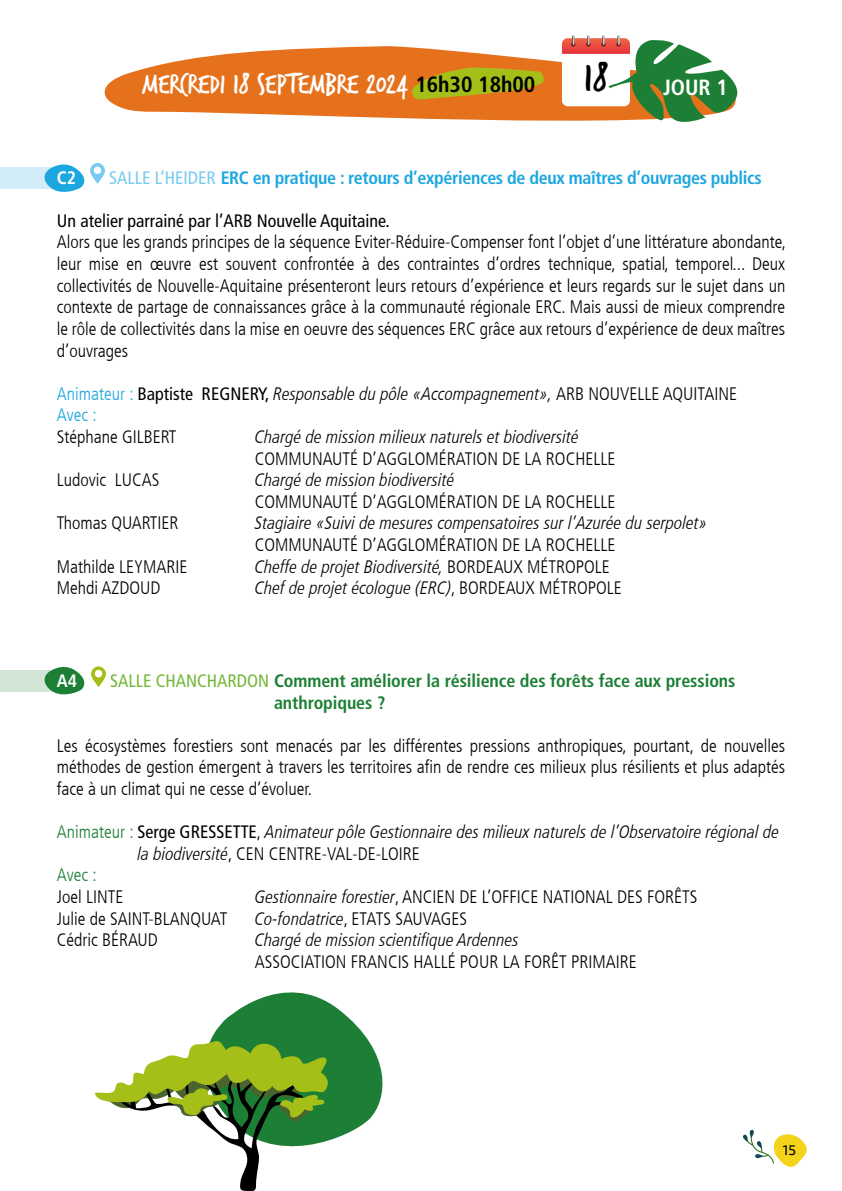
<style>
.page{position:relative;width:842px;height:1191px;background:#fff}
.page>*{position:absolute;margin:0;border:0;box-sizing:border-box;transform-origin:0 0}
.t1{font:42.4px "Trash Hand";color:#000}
.t2{font:30px "Trash Hand";color:#fff}
.t3{font:700 condensed 22px "Frutiger LT Com";color:#fff}
.t4{font:300 condensed 18px/21.6px "Frutiger LT Com";color:#000;text-align:justify}
.t5{font:italic 300 condensed 18px/21.6px "Frutiger LT Com";color:#000}
.t6{font:700 condensed 18px/21.6px "Frutiger LT Com";letter-spacing:-.005em;color:#1d7f35}
.t7{font:700 condensed 18px "Frutiger LT Com";letter-spacing:-.02em;color:#1da7e0}
.t8{font:condensed 18px "Frutiger LT Com";color:#000}
.t9{font:300 condensed 18px "Frutiger LT Com";color:#1d7f35}
.t10{font:700 condensed 18px "Frutiger LT Com";color:#fff}
.t11{font:14px "Exo 2";color:#000}
.s1{font-family:"Frutiger LT Com";font-weight:700;font-stretch:condensed;font-size:22px;color:#000}
.s2{font-weight:400;color:#75cbf2}
.s3{font-style:normal;color:#1da7e0}
.s4{font-weight:400;font-style:normal}
.s5{font-style:normal}
.s6{font-weight:400;color:#73b738}
.s7{font-style:normal;color:#1d7f35}
.s8{font-style:italic}
</style>
<div class="page">
<svg style="left:743px;top:1129px;width:64px;height:38px"></svg>
<svg style="left:104px;top:46px;width:458px;height:75px;fill:#e6711c"></svg>
<svg style="left:562px;top:35px;width:176px;height:87px"></svg>
<div style="left:0;top:167px;width:64px;height:22px;background:#d2edf9"></div>
<svg style="left:44px;top:163px;width:61px;height:29px"></svg>
<svg style="left:212px;top:992px;width:171px;height:148px;fill:#1d7f35"></svg>
<svg style="left:95px;top:1037px;width:235px;height:154px"></svg>
<div style="left:0;top:670px;width:64px;height:21px;background:#d2e6d7"></div>
<svg style="left:39px;top:666px;width:67px;height:29px"></svg>
<svg style="left:411px;top:66px;width:134px;height:35px;background:#bea019"></svg>
<h2 class="t2" style="left:142px;top:69px;width:395px">MERCREDI 18 SEPTEMBRE 2024 <span class="s1">16h30 18h00</span></h2>
<h1 class="t1" style="left:584px;top:57px;width:26px">18</h1>
<p class="t3" style="left:663px;top:74px;width:66px">JOUR 1</p>
<p class="t10" style="left:57px;top:167px;width:21px">C2</p>
<p class="t7" style="left:109px;top:167px;width:654px"><span class="s2">SALLE L’HEIDER</span> ERC en pratique : retours d’expériences de deux maîtres d’ouvrages publics</p>
<p class="t8" style="left:57px;top:210px;width:335px">Un atelier parrainé par l’ARB Nouvelle Aquitaine.</p>
<p class="t4" style="left:57px;top:232px;width:731px">Alors que les grands principes de la séquence Eviter-Réduire-Compenser font l’objet d’une littérature abondante, leur mise en œuvre est souvent confrontée à des contraintes d’ordres technique, spatial, temporel... Deux collectivités de Nouvelle-Aquitaine présenteront leurs retours d’expérience et leurs regards sur le sujet dans un contexte de partage de connaissances grâce à la communauté régionale ERC. Mais aussi de mieux comprendre le rôle de collectivités dans la mise en oeuvre des séquences ERC grâce aux retours d’expérience de deux maîtres d’ouvrages</p>
<p class="t5" style="left:57px;top:383px;width:682px"><span class="s3">Animateur :</span> <span class="s4">Baptiste REGNERY,</span> Responsable du pôle «Accompagnement», <span class="s5">ARB NOUVELLE AQUITAINE<br></span><span class="s3">Avec :</span></p>
<p class="t4" style="left:57px;top:426px;width:121px">Stéphane GILBERT</p>
<p class="t5" style="left:255px;top:426px;width:326px">Chargé de mission milieux naturels et biodiversité</p>
<p class="t4" style="left:255px;top:448px;width:362px">COMMUNAUTÉ D’AGGLOMÉRATION DE LA ROCHELLE</p>
<p class="t4" style="left:57px;top:469px;width:104px">Ludovic LUCAS</p>
<p class="t5" style="left:255px;top:469px;width:201px">Chargé de mission biodiversité</p>
<p class="t4" style="left:255px;top:491px;width:362px">COMMUNAUTÉ D’AGGLOMÉRATION DE LA ROCHELLE</p>
<p class="t4" style="left:57px;top:512px;width:123px">Thomas QUARTIER</p>
<p class="t5" style="left:255px;top:512px;width:454px">Stagiaire «Suivi de mesures compensatoires sur l’Azurée du serpolet»</p>
<p class="t4" style="left:255px;top:534px;width:362px">COMMUNAUTÉ D’AGGLOMÉRATION DE LA ROCHELLE</p>
<p class="t4" style="left:57px;top:556px;width:132px">Mathilde LEYMARIE</p>
<p class="t5" style="left:255px;top:556px;width:357px">Cheffe de projet Biodiversité, <span class="s5">BORDEAUX MÉTROPOLE</span></p>
<p class="t4" style="left:57px;top:577px;width:105px">Mehdi AZDOUD</p>
<p class="t5" style="left:255px;top:577px;width:369px">Chef de projet écologue (ERC)<span class="s5">, BORDEAUX MÉTROPOLE</span></p>
<p class="t10" style="left:57px;top:670px;width:22px">A4</p>
<p class="t6" style="left:274px;top:670px;width:463px;text-indent:-164px"><span class="s6">SALLE CHANCHARDON</span> Comment améliorer la résilience des forêts face aux pressions anthropiques ?</p>
<p class="t4" style="left:57px;top:735px;width:730px">Les écosystèmes forestiers sont menacés par les différentes pressions anthropiques, pourtant, de nouvelles méthodes de gestion émergent à travers les territoires afin de rendre ces milieux plus résilients et plus adaptés face à un climat qui ne cesse d’évoluer.</p>
<p class="t5" style="left:57px;top:821px;width:724px"><span class="s7">Animateur :</span> <span class="s4">Serge GRESSETTE</span><span class="s5">,</span> Animateur pôle Gestionnaire des milieux naturels de l’Observatoire régional de</p>
<p class="t4" style="left:137px;top:843px;width:284px"><span class="s8">la biodiversité</span>, CEN CENTRE-VAL-DE-LOIRE</p>
<p class="t9" style="left:57px;top:865px;width:41px">Avec :</p>
<p class="t4" style="left:57px;top:886px;width:68px">Joel LINTE</p>
<p class="t4" style="left:255px;top:886px;width:444px"><span class="s8">Gestionnaire forestier</span>, ANCIEN DE L’OFFICE NATIONAL DES FORÊTS</p>
<p class="t4" style="left:57px;top:908px;width:172px">Julie de SAINT-BLANQUAT</p>
<p class="t4" style="left:255px;top:908px;width:214px"><span class="s8">Co-fondatrice</span>, ETATS SAUVAGES</p>
<p class="t4" style="left:57px;top:929px;width:102px">Cédric BÉRAUD</p>
<p class="t5" style="left:255px;top:929px;width:265px">Chargé de mission scientifique Ardennes</p>
<p class="t4" style="left:255px;top:951px;width:383px">ASSOCIATION FRANCIS HALLÉ POUR LA FORÊT PRIMAIRE</p>
<p class="t11" style="left:783px;top:1140px;width:15px">15</p>
</div>
